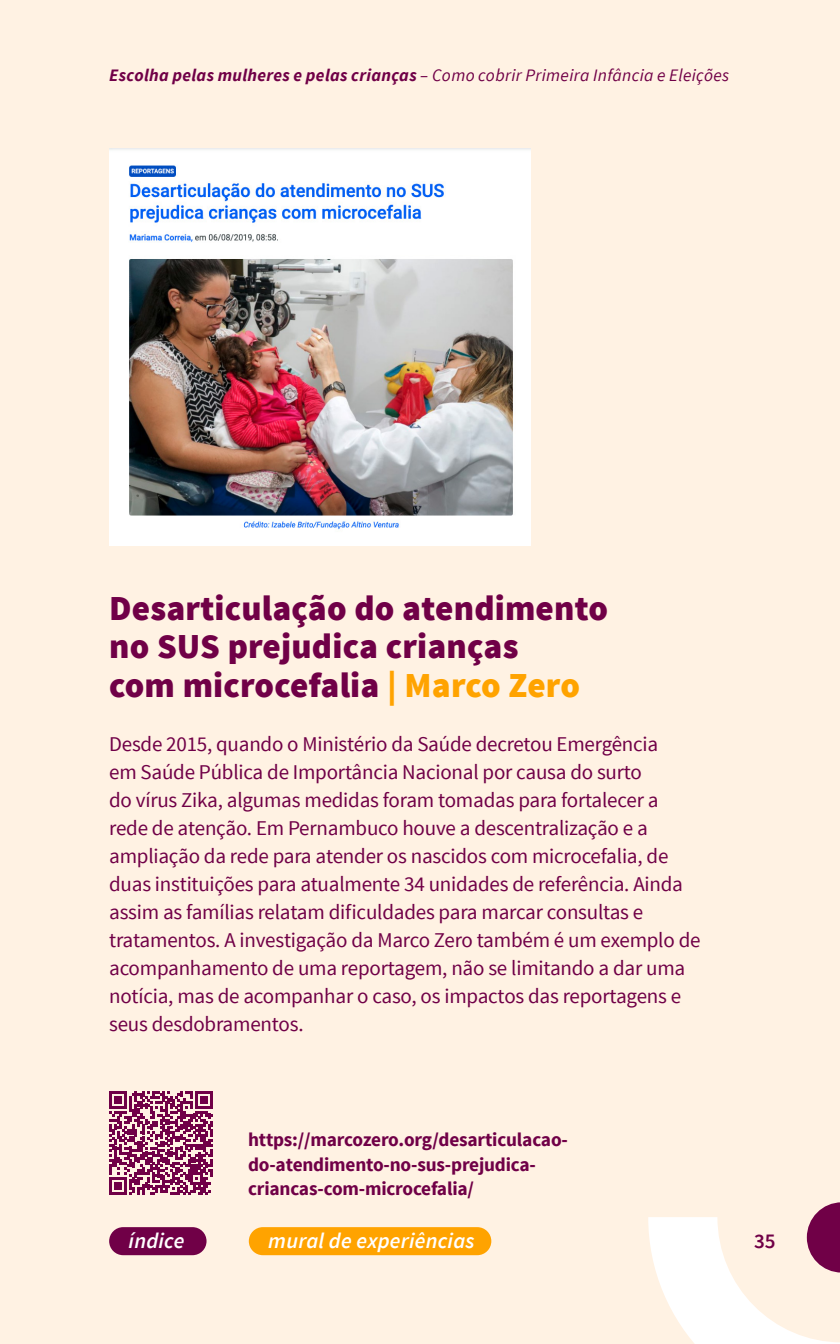
<style>
.page{position:relative;width:840px;height:1344px;background:#fff2e3}
.page>*{position:absolute;margin:0;border:0;box-sizing:border-box;transform-origin:0 0}
.peso_3{font:900 35px/38.5px "Source Sans Pro";letter-spacing:.005em;color:#700047}
.t1{font:italic 600 21.88px "Source Sans Pro";letter-spacing:.01em;color:#fff}
.descricao{font:21px/28px "Source Sans Pro";letter-spacing:-.01em;color:#700047}
.t2{font:600 21px "Source Sans Pro";color:#700047}
.link{font:700 19.25px/24.5px "Source Sans Pro";letter-spacing:-.01em;color:#700047}
.t3{font:italic 17.5px "Source Sans Pro";letter-spacing:.02em;color:#700047}
.s1{font-weight:700}
.s2{color:#ffa300}
</style>
<div class="page">
<svg style="left:648px;top:1202px;width:192px;height:142px"></svg>
<div style="left:109px;top:1227px;width:98px;height:28px;background:#700047;border-radius:14px"></div>
<div style="left:249px;top:1227px;width:242px;height:28px;background:#ffa300;border-radius:14px"></div>
<svg style="left:109px;top:1091px;width:104px;height:104px"></svg>
<img style="left:110px;top:149px;width:421px;height:397px">
<p class="t3" style="left:109px;top:64px;width:621px"><span class="s1">Escolha pelas mulheres e pelas crianças</span> – Como cobrir Primeira Infância e Eleições</p>
<p class="peso_3" style="left:109px;top:590px;width:500px">Desarticulação do atendimento no SUS prejudica crianças<br>com microcefalia <span class="s2">| Marco Zero</span></p>
<p class="descricao" style="left:109px;top:730px;width:593px">Desde 2015, quando o Ministério da Saúde decretou Emergência<br>em Saúde Pública de Importância Nacional por causa do surto<br>do vírus Zika, algumas medidas foram tomadas para fortalecer a rede de atenção. Em Pernambuco houve a descentralização e a ampliação da rede para atender os nascidos com microcefalia, de duas instituições para atualmente 34 unidades de referência. Ainda assim as famílias relatam dificuldades para marcar consultas e tratamentos. A investigação da Marco Zero também é um exemplo de acompanhamento de uma reportagem, não se limitando a dar uma notícia, mas de acompanhar o caso, os impactos das reportagens e seus desdobramentos.</p>
<p class="link" style="left:248px;top:1128px;width:321px">https://marcozero.org/desarticulacao&shy;do-atendimento-no-sus-prejudica&shy;criancas-com-microcefalia/</p>
<p class="t1" style="left:129px;top:1226px;width:57px">índice</p>
<p class="t1" style="left:268px;top:1226px;width:208px">mural de experiências</p>
<p class="t2" style="left:754px;top:1227px;width:23px">35</p>
</div>
